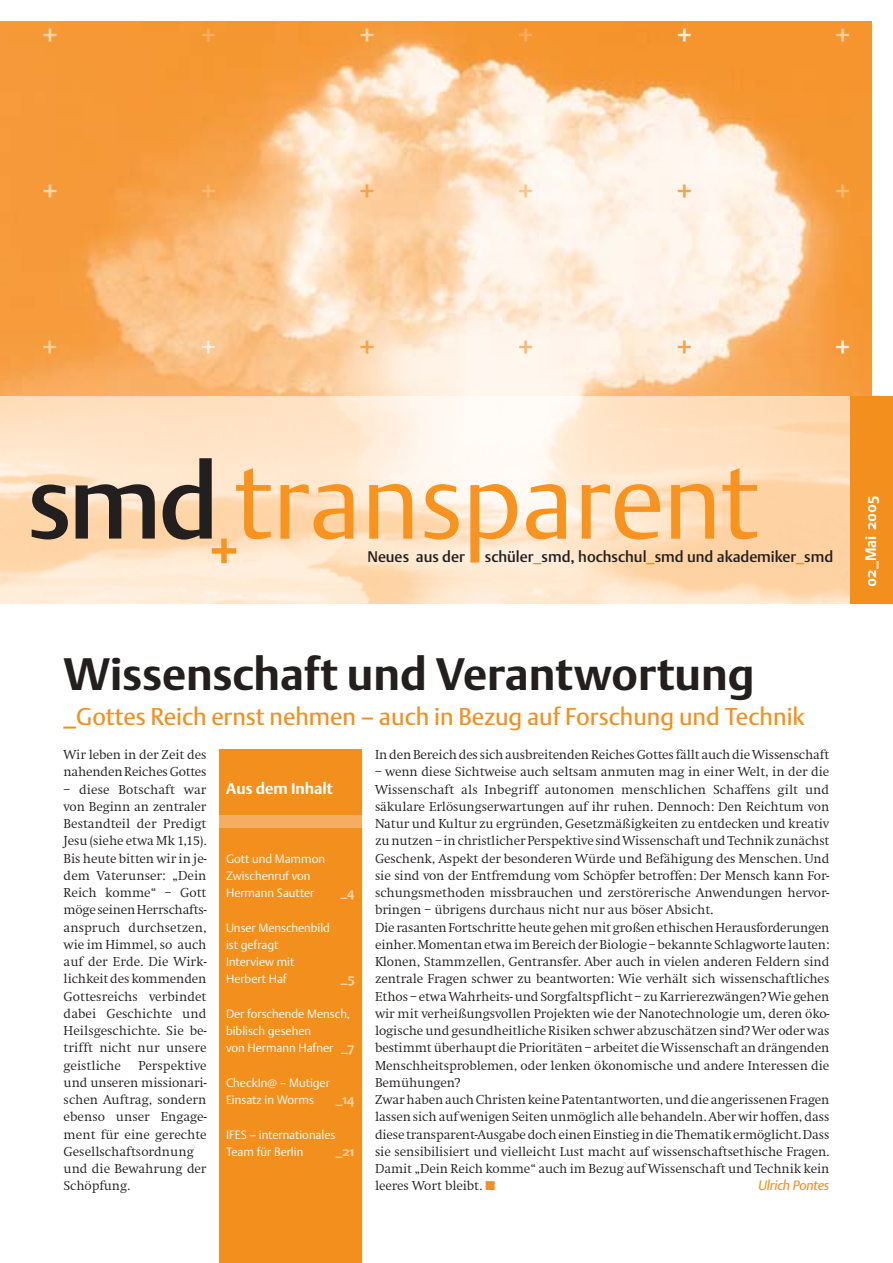
<style>
.page{position:relative;width:893px;height:1263px;background:#fff}
.page>*{position:absolute;margin:0;border:0;box-sizing:border-box;transform-origin:0 0}
.t1{font:700 45px "DTL Argo ST";color:#231f1f}
.t2{font:700 27px "DTL Argo ST";color:#f6a349}
.t3{font:700 27px "DTL Argo ST";color:#fdd8b3}
.t4{font:700 27px "DTL Argo ST";color:#fff0e2}
.t5{font:700 27px "DTL Argo ST";color:#f9b873}
.t6{font:700 27px "DTL Argo ST";color:#f7ad5f}
.t7{font:700 27px "DTL Argo ST";color:#fccf9d}
.t8{font:700 27px "DTL Argo ST";color:#fbc488}
.t9{font:24px "DTL Argo ST";color:#f38f1c}
.t10{font:700 15.75px "DTL Argo ST";color:#fff}
.t11{font:500 15.15px "DTL Argo ST";color:#231f1f}
.t12{font:700 15px "DTL Argo ST";color:#fff}
.t13{font:300 13.5px/17.2px "Swift EF";letter-spacing:-.01em;color:#231f1f}
.t14{font:italic 13.5px "DTL Argo ST";letter-spacing:-.01em;color:#f38f1c}
.t15{font:700 12.75px "DTL Argo ST";color:#fcd4a7}
.t16{font:300 12px/17.2px "DTL Argo ST";color:#fff}
.s1{color:#f38f1c}
</style>
<div class="page">
<img style="left:0;top:21px;width:871px;height:376px">
<img style="left:0;top:397px;width:850px;height:207px">
<div style="left:850px;top:397px;width:42px;height:207px;background:#f38f1c"></div>
<div style="left:219px;top:750px;width:143px;height:513px;background:#f38f1c"></div>
<div style="left:219px;top:815px;width:143px;height:13px;background:#f7ad5f"></div>
<svg style="left:32px;top:485px;width:36px;height:55px;background:#8a7562"></svg>
<svg style="left:76px;top:484px;width:79px;height:55px;background:#8b7967"></svg>
<svg style="left:470px;top:484px;width:47px;height:78px;background:#fbca91"></svg>
<svg style="left:163px;top:458px;width:108px;height:105px;background:#d7b794"></svg>
<svg style="left:280px;top:484px;width:73px;height:55px;background:#fbbd76"></svg>
<svg style="left:369px;top:484px;width:43px;height:55px;background:#fabd76"></svg>
<svg style="left:424px;top:484px;width:34px;height:56px;background:#fbc384"></svg>
<svg style="left:526px;top:484px;width:40px;height:55px"></svg>
<svg style="left:581px;top:484px;width:79px;height:56px;background:#fbc688"></svg>
<svg style="left:671px;top:484px;width:43px;height:55px;background:#faba71"></svg>
<svg style="left:722px;top:468px;width:35px;height:71px;background:#fbbf7c"></svg>
<h2 class="t3" style="left:42px;top:21px;width:17px">+</h2>
<h2 class="t6" style="left:201px;top:21px;width:17px">+</h2>
<h2 class="t3" style="left:359px;top:21px;width:17px">+</h2>
<h2 class="t6" style="left:518px;top:21px;width:17px">+</h2>
<h2 class="t4" style="left:676px;top:21px;width:17px">+</h2>
<h2 class="t7" style="left:835px;top:21px;width:17px">+</h2>
<h2 class="t3" style="left:42px;top:177px;width:17px">+</h2>
<h2 class="t5" style="left:201px;top:177px;width:17px">+</h2>
<h2 class="t2" style="left:359px;top:177px;width:17px">+</h2>
<h2 class="t8" style="left:518px;top:177px;width:17px">+</h2>
<h2 class="t2" style="left:676px;top:177px;width:17px">+</h2>
<h2 class="t5" style="left:835px;top:177px;width:17px">+</h2>
<h2 class="t7" style="left:42px;top:333px;width:17px">+</h2>
<h2 class="t4" style="left:201px;top:333px;width:17px">+</h2>
<h2 class="t2" style="left:359px;top:333px;width:17px">+</h2>
<h2 class="t5" style="left:518px;top:333px;width:17px">+</h2>
<h2 class="t2" style="left:676px;top:333px;width:17px">+</h2>
<h2 class="t4" style="left:835px;top:333px;width:17px">+</h2>
<p class="t11" style="left:367px;top:551px;width:99px">Neues aus der</p>
<p class="t11" style="left:485px;top:551px;width:350px">schüler<span class="s1">_</span>smd, hochschul<span class="s1">_</span>smd und akademiker<span class="s1">_</span>smd</p>
<h1 class="t1" style="left:64px;top:655px;width:692px">Wissenschaft und Verantwortung</h1>
<h3 class="t9" style="left:64px;top:708px;width:742px">_Gottes Reich ernst nehmen – auch in Bezug auf Forschung und Technik</h3>
<p class="t13" style="left:64px;top:747px;width:144px">Wir leben in der Zeit des nahenden Reiches Gottes</p>
<p class="t13" style="left:64px;top:782px;width:144px;text-align:justify">– diese Botschaft war von Beginn an zentraler Bestandteil der Predigt Jesu (siehe etwa Mk 1,15).<br>Bis heute bitten wir in je&shy;dem Vaterunser: „Dein Reich komme“ – Gott möge seinen Herrschafts&shy;anspruch durchsetzen, wie im Himmel, so auch auf der Erde. Die Wirk&shy;lichkeit des kommenden Gottesreichs verbindet dabei Geschichte und Heilsgeschichte. Sie be&shy;trifft nicht nur unsere geistliche</p>
<p class="t13" style="left:375px;top:747px;width:456px">In den Bereich des sich ausbreitenden Reiches Gottes fällt auch die Wissenschaft</p>
<p class="t13" style="left:375px;top:765px;width:456px">– wenn diese Sichtweise auch seltsam anmuten mag in einer Welt, in der die Wissenschaft als Inbegriff autonomen menschlichen Schaffens gilt und säkulare Erlösungserwartungen auf ihr ruhen. Dennoch: Den Reichtum von Natur und Kultur zu ergründen, Gesetzmäßigkeiten zu entdecken und kreativ zu nutzen – in christlicher Perspektive sind Wissenschaft und Technik zunächst Geschenk, Aspekt der besonderen Würde und Befähigung des Menschen. Und sie sind von der Entfremdung vom Schöpfer betroffen: Der Mensch kann For&shy;schungsmethoden missbrauchen und zerstörerische Anwendungen hervor&shy;bringen – übrigens durchaus nicht nur aus böser Absicht.<br>Die rasanten Fortschritte heute gehen mit großen ethischen Herausforderungen einher. Momentan etwa im Bereich der Biologie – bekannte Schlagworte lauten:<br>Klonen, Stammzellen, Gentransfer. Aber auch in vielen anderen Feldern sind zentrale Fragen schwer zu beantworten: Wie verhält sich wissenschaftliches Ethos – etwa Wahrheits- und Sorgfaltspflicht – zu Karrierezwängen? Wie gehen wir mit verheißungsvollen Projekten wie der Nanotechnologie um, deren öko&shy;logische und gesundheitliche Risiken schwer abzuschätzen sind? Wer oder was bestimmt überhaupt die Prioritäten – arbeitet die Wissenschaft an drängenden Menschheitsproblemen, oder lenken ökonomische und andere Interessen die Bemühungen?<br>Zwar haben auch Christen keine Patentantworten, und die angerissenen Fragen lassen sich auf wenigen Seiten unmöglich alle behandeln. Aber wir hoffen, dass diese transparent-Ausgabe doch einen Einstieg in die Thematik ermöglicht. Dass sie sensibilisiert und vielleicht Lust macht auf wissenschaftsethische Fragen.<br>Damit „Dein Reich komme“ auch im Bezug auf Wissenschaft und Technik kein leeres Wort bleibt. <span class="s1">■</span></p>
<p class="t10" style="left:226px;top:782px;width:108px">Aus dem Inhalt</p>
<p class="t16" style="left:226px;top:851px;width:101px">Gott und Mammon<br>Zwischenruf von<br>Hermann Sautter</p>
<p class="t16" style="left:226px;top:920px;width:105px">Unser Menschenbild ist gefragt<br>Interview mit<br>Herbert Haf</p>
<p class="t16" style="left:226px;top:1006px;width:126px">Der forschende Mensch, biblisch gesehen<br>von Hermann Hafner</p>
<p class="t16" style="left:226px;top:1075px;width:105px">CheckIn@ – Mutiger<br>Einsatz in Worms</p>
<p class="t16" style="left:226px;top:1127px;width:111px">IFES – internationales<br>Team für Berlin</p>
<p class="t15" style="left:340px;top:887px;width:16px">_4</p>
<p class="t15" style="left:341px;top:974px;width:15px">_5</p>
<p class="t15" style="left:341px;top:1043px;width:15px">_7</p>
<p class="t13" style="left:64px;top:1058px;width:144px;text-indent:75px">Perspektive und unseren missionari&shy;schen Auftrag, sondern ebenso unser Engage&shy;ment für eine gerechte<br>Gesellschaftsordnung und die Bewahrung der<br>Schöpfung.</p>
<p class="t15" style="left:336px;top:1094px;width:20px">_14</p>
<p class="t15" style="left:335px;top:1146px;width:20px">_21</p>
<p class="t14" style="left:758px;top:1180px;width:72px">Ulrich Pontes</p>
<p class="t12" style="left:864px;top:587px;width:93px;rotate:-90deg">02_Mai 2005</p>
</div>
